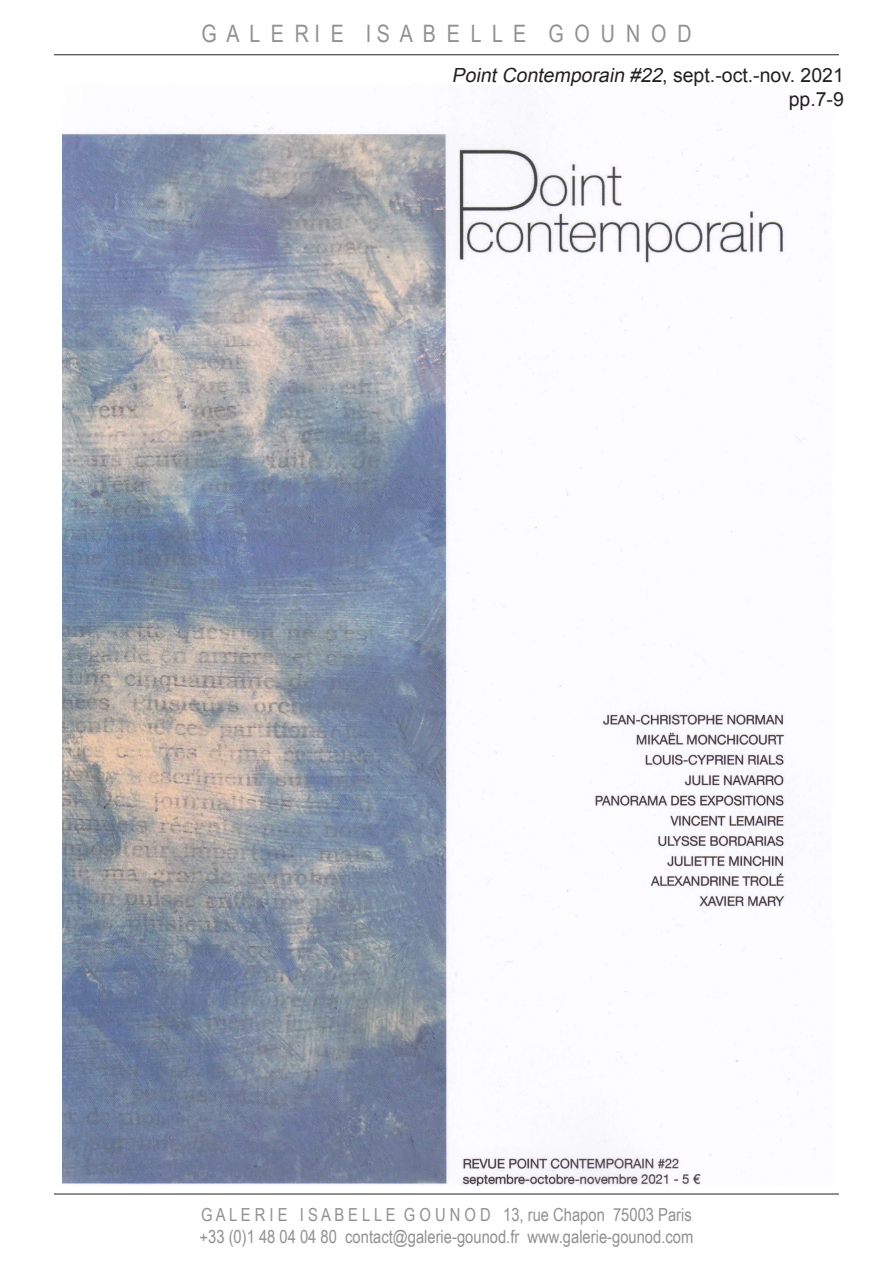
<style>
.page{position:relative;width:893px;height:1263px;background:#fff}
.page>*{position:absolute;margin:0;border:0;box-sizing:border-box;transform-origin:0 0}
.t1{font:24px "Arial Narrow";color:#929090}
.t2{font:italic 19.5px "Arial";color:#231f20}
.t3{font:19.5px "Arial";color:#231f20}
.t4{font:18px/21.6px "Arial Narrow";color:#929090}
.s1{font-style:normal}
</style>
<div class="page">
<hr style="left:54px;top:55px;width:785px;height:1px;background:#231f20">
<hr style="left:54px;top:1194px;width:785px;height:1px;background:#231f20">
<img style="left:62px;top:96px;width:771px;height:1090px">
<h1 class="t1" style="left:201px;top:16px;width:492px">G A L E R I E I S A B E L L E G O U N O D</h1>
<p class="t2" style="left:452px;top:63px;width:394px">PointContemporain #22<span class="s1">, s e p t . - o ct . - n o v. 2 0 2 1</span></p>
<p class="t3" style="left:789px;top:86px;width:57px">pp.7-9</p>
<p class="t4" style="left:200px;top:1203px;width:495px">G A L E R I E I S A B E L L E G O U N O D 13, rue Chapon 75003 Paris +33 (0)1 48 04 04 80 contact@galerie-gounod.fr www.galerie-gounod.com</p>
</div>
